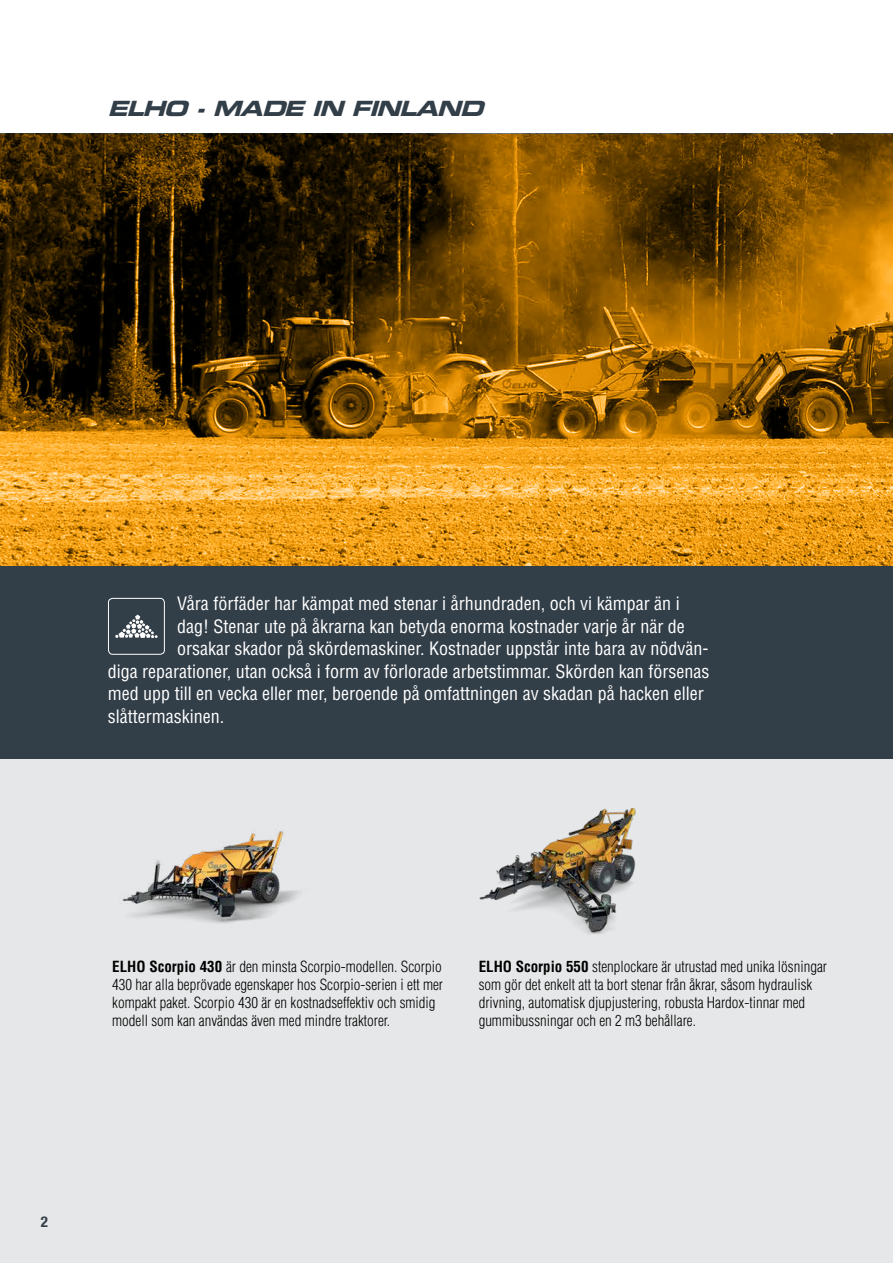
<style>
.page{position:relative;width:893px;height:1263px;background:#fff}
.page>*{position:absolute;margin:0;border:0;box-sizing:border-box;transform-origin:0 0}
.t1{font:italic 21px "Eurostile LT Std Bold Ex 2";color:#323e48}
.t2{font:condensed 18px "Helvetica LT Std";color:#fff}
.t3{font:300 condensed 15px/18px "Helvetica";color:#000}
.t4{font:700 condensed 15px "Helvetica Neue";color:#323e48}
.s1{font-family:"Helvetica LT Std";font-weight:700}
</style>
<div class="page">
<div style="left:0;top:669px;width:893px;height:594px;background:#e6e7e8"></div>
<div style="left:0;top:565px;width:893px;height:194px;background:#323e48"></div>
<img style="left:0;top:134px;width:893px;height:431px">
<img style="left:479px;top:808px;width:157px;height:126px">
<div style="left:108px;top:598px;width:57px;height:57px;border:1px solid #fff;border-radius:4px"></div>
<svg style="left:115px;top:615px;width:43px;height:23px"></svg>
<img style="left:122px;top:830px;width:177px;height:93px">
<h1 class="t1" style="left:108px;top:94px;width:385px">ELHO -MADE IN FINLAND</h1>
<p class="t2" style="left:177px;top:593px;width:504px">Våra förfäder har kämpat med stenar i århundraden, och vi kämpar än i</p>
<p class="t2" style="left:177px;top:615px;width:509px">dag! Stenar ute på åkrarna kan betyda enorma kostnader varje år när de</p>
<p class="t2" style="left:177px;top:638px;width:533px">orsakar skador på skördemaskiner. Kostnader uppstår inte bara av nödvän-</p>
<p class="t2" style="left:108px;top:660px;width:603px">diga reparationer, utan också i form av förlorade arbetstimmar. Skörden kan försenas</p>
<p class="t2" style="left:108px;top:683px;width:597px">med upp till en vecka eller mer, beroende på omfattningen av skadan på hacken eller</p>
<p class="t2" style="left:108px;top:705px;width:118px">slåttermaskinen.</p>
<p class="t3" style="left:112px;top:957px;width:332px"><span class="s1">ELHO Scorpio 430</span> är den minsta Scorpio-modellen. Scorpio 430 har alla beprövade egenskaper hos Scorpio-serien i ett mer kompakt paket. Scorpio 430 är en kostnadseffektiv och smidig modell som kan användas även med mindre traktorer.</p>
<p class="t3" style="left:479px;top:957px;width:350px"><span class="s1">ELHO Scorpio 550</span> stenplockare är utrustad med unika lösningar som gör det enkelt att ta bort stenar från åkrar, såsom hydraulisk drivning, automatisk djupjustering, robusta Hardox-tinnar med gummibussningar och en 2 m3 behållare.</p>
<p class="t4" style="left:41px;top:1209px;width:9px">2</p>
</div>
